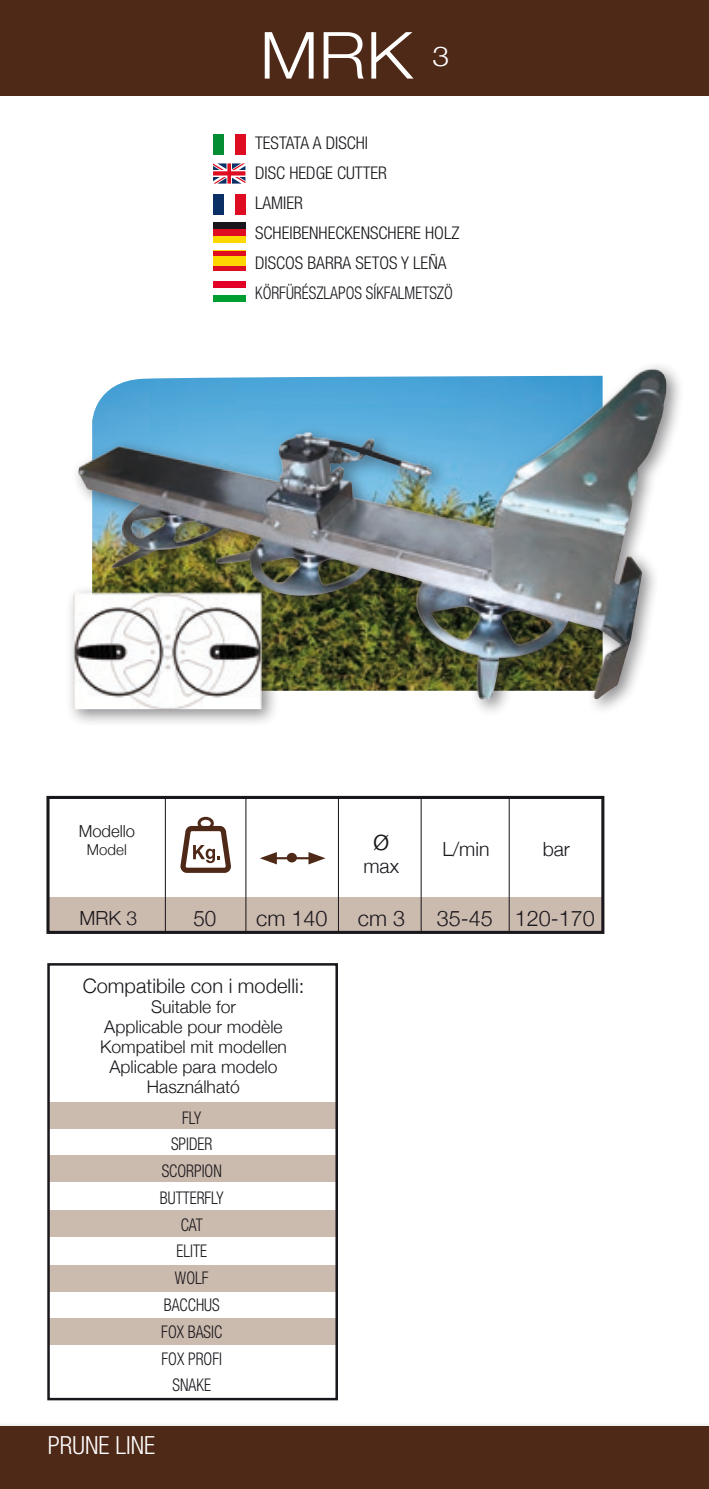
<style>
.page{position:relative;width:709px;height:1489px;background:#fff}
.page>*{position:absolute;margin:0;border:0;box-sizing:border-box;transform-origin:0 0}
.t1{font:300 65px "Helvetica Neue";color:#fff;scale:1.1 1}
.t2{font:300 29.25px "Helvetica Neue";color:#1a171c}
.t3{font:300 27.5px "Helvetica Neue";color:#fff;scale:1.1 1}
.t4{font:300 condensed 25px "Helvetica Neue";color:#fff}
.t5{font:300 21.5px "Helvetica Neue";color:#1a171c}
.t6{font:300 21.5px "Helvetica Neue";color:#1a171c;scale:.95 1}
.t7{font:300 20px "Helvetica Neue";color:#1a171c}
.t8{font:300 19.5px "Helvetica Neue";color:#1a171c}
.t9{font:300 condensed 17.5px/30px "Helvetica Neue";color:#1a171c}
.t10{font:300 17.5px/20px "Helvetica Neue";color:#1a171c;text-align:center}
.t11{font:300 condensed 17.5px/26.8px "Helvetica Neue";color:#1a171c;text-align:center;scale:.9 1}
.t12{font:300 16.5px "Helvetica Neue";color:#1a171c}
.t13{font:300 15px "Helvetica Neue";color:#1a171c}
</style>
<div class="page">
<div style="left:0;top:0;width:709px;height:96px;background:#4f2918"></div>
<div style="left:0;top:1421px;width:709px;height:67px;background:#f8f8f8"></div>
<div style="left:0;top:1426px;width:709px;height:62px;background:#4f2918"></div>
<div style="left:213px;top:135px;width:10px;height:20px;background:#048d32"></div>
<div style="left:235px;top:135px;width:10px;height:20px;background:#df0d21"></div>
<div style="left:213px;top:194px;width:10px;height:20px;background:#0b3065"></div>
<div style="left:235px;top:194px;width:10px;height:20px;background:#df0d21"></div>
<svg style="left:213px;top:163px;width:32px;height:21px"></svg>
<div style="left:213px;top:251px;width:32px;height:20px;background:#ffd700"></div>
<div style="left:213px;top:266px;width:32px;height:5px;background:#df0d21"></div>
<div style="left:213px;top:251px;width:32px;height:5px;background:#df0d21"></div>
<div style="left:213px;top:222px;width:32px;height:20px;background:linear-gradient(to right,#ffd700,#ffd700)"></div>
<div style="left:213px;top:229px;width:32px;height:6px;background:#df0d21"></div>
<div style="left:213px;top:222px;width:32px;height:7px;background:#1a171c"></div>
<div style="left:213px;top:295px;width:33px;height:6px;background:#009d30"></div>
<div style="left:213px;top:281px;width:33px;height:7px;background:#e20026"></div>
<div style="left:48px;top:897px;width:555px;height:36px;background:#cbbaae"></div>
<div style="left:46px;top:795px;width:558px;height:138px;border:3px solid #1a171c"></div>
<hr style="left:165px;top:798px;width:1px;height:133px;background:#1a171c">
<hr style="left:245px;top:798px;width:1px;height:133px;background:#1a171c">
<hr style="left:338px;top:798px;width:1px;height:133px;background:#1a171c">
<hr style="left:420px;top:798px;width:1px;height:133px;background:#1a171c">
<hr style="left:508px;top:798px;width:1px;height:133px;background:#1a171c">
<svg style="left:50px;top:1128px;width:285px;height:217px"></svg>
<div style="left:48px;top:1102px;width:290px;height:26px;background:#cbbaae"></div>
<div style="left:48px;top:1155px;width:290px;height:26px;background:#cbbaae"></div>
<div style="left:48px;top:1210px;width:290px;height:26px;background:#cbbaae"></div>
<div style="left:48px;top:1265px;width:290px;height:26px;background:#cbbaae"></div>
<div style="left:48px;top:1318px;width:290px;height:26px;background:#cbbaae"></div>
<div style="left:47px;top:963px;width:291px;height:437px;border:2px solid #1a171c"></div>
<svg style="left:180px;top:823px;width:51px;height:50px"></svg>
<div style="left:198px;top:816px;width:16px;height:13px;border:3px solid #4f2918;border-radius:50%"></div>
<hr style="left:273px;top:857px;width:39px;height:2px;background:#4f2918">
<svg style="left:260px;top:852px;width:17px;height:12px"></svg>
<svg style="left:308px;top:852px;width:17px;height:12px"></svg>
<div style="left:287px;top:852px;width:10px;height:10px;background:#4f2918;border-radius:50%"></div>
<div style="left:64px;top:361px;width:621px;height:366px;background:#1a171c;opacity:.5"></div>
<img style="left:78px;top:385px;width:546px;height:184px">
<h1 class="t1" style="left:260px;top:3px;width:140px">MRK</h1>
<h3 class="t3" style="left:432px;top:34px;width:17px">3</h3>
<p class="t9" style="left:255px;top:127px;width:206px">TESTATA A DISCHI<br>DISC HEDGE CUTTER<br>LAMIER<br>SCHEIBENHECKENSCHERE HOLZ<br>DISCOS BARRA SETOS Y LEÑA<br>KÖRFÜRÉSZLAPOS SÍKFALMETSZÖ</p>
<p class="t12" style="left:79px;top:818px;width:58px">Modello</p>
<p class="t13" style="left:87px;top:837px;width:41px">Model</p>
<h2 class="t2" style="left:373px;top:815px;width:18px">ø</h2>
<p class="t8" style="left:442px;top:833px;width:49px">L/min</p>
<p class="t8" style="left:542px;top:833px;width:29px">bar</p>
<p class="t8" style="left:363px;top:850px;width:37px">max</p>
<p class="t8" style="left:79px;top:902px;width:59px">MRK 3</p>
<p class="t6" style="left:193px;top:900px;width:26px">50</p>
<p class="t5" style="left:256px;top:900px;width:73px">cm 140</p>
<p class="t5" style="left:358px;top:900px;width:49px">cm 3</p>
<p class="t5" style="left:437px;top:900px;width:159px">35-45 120-170</p>
<p class="t7" style="left:83px;top:969px;width:223px">Compatibile con i modelli:</p>
<p class="t10" style="left:100px;top:994px;width:188px">Suitable for<br>Applicable pour modèle<br>Kompatibel mit modellen<br>Aplicable para modelo<br>Használható</p>
<p class="t11" style="left:160px;top:1103px;width:72px">FLY<br>SPIDER<br>SCORPION<br>BUTTERFLY<br>CAT<br>ELITE<br>WOLF<br>BACCHUS<br>FOX BASIC<br>FOX PROFI<br>SNAKE</p>
<h3 class="t4" style="left:48px;top:1430px;width:109px">PRUNE LINE</h3>
</div>
